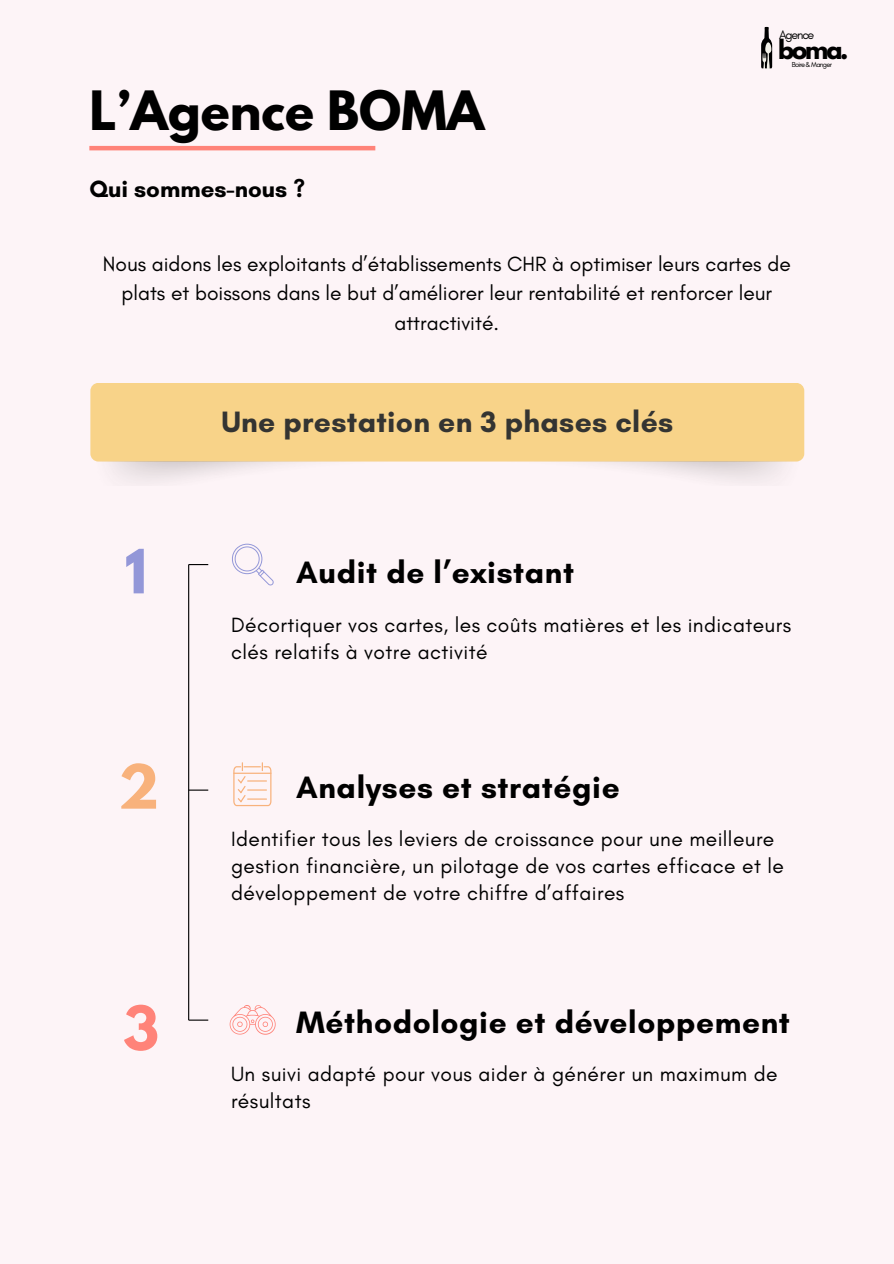
<style>
.page{position:relative;width:894px;height:1264px;background:#fff}
.page>*{position:absolute;margin:0;border:0;box-sizing:border-box;transform-origin:0 0}
.t1{font:700 54px "League Spartan";color:#9397d8}
.t2{font:700 54px "League Spartan";color:#f8b27c}
.t3{font:700 54px "League Spartan";color:#ff8379}
.t4{font:700 48px "League Spartan";color:#000}
.t5{font:700 31.5px "Glacial Indifference";letter-spacing:.02em;color:#000}
.t6{font:700 30px "Glacial Indifference";letter-spacing:.01em;color:#343432}
.t7{font:700 24px "Glacial Indifference";color:#000}
.t8{font:700 23.55px "League Spartan";color:#000}
.t9{font:21px/27px "Glacial Indifference";letter-spacing:.02em;color:#000}
.t10{font:21px/29.2px "Glacial Indifference";color:#000;text-align:center}
.t11{font:12.45px "Glacial Indifference";letter-spacing:-.095em;color:#000}
.t12{font:7.35px "Glacial Indifference";letter-spacing:-.095em;color:#000}
</style>
<div class="page">
<div style="left:0;top:0;width:893px;height:1263px;background:#fdf4f7"></div>
<hr style="left:188px;top:564px;width:1px;height:456px;background:#000">
<svg style="left:189px;top:564px;width:19px;height:1px"></svg>
<svg style="left:189px;top:789px;width:19px;height:1px"></svg>
<svg style="left:189px;top:1019px;width:19px;height:1px"></svg>
<svg style="left:233px;top:762px;width:38px;height:44px"></svg>
<svg style="left:232px;top:543px;width:42px;height:42px"></svg>
<svg style="left:229px;top:1005px;width:46px;height:29px"></svg>
<div style="left:90px;top:383px;width:714px;height:78px;background:#f8d389;border-radius:8px"></div>
<hr style="left:89px;top:146px;width:286px;height:4px;background:#ff8379">
<svg style="left:761px;top:27px;width:11px;height:42px"></svg>
<h2 class="t4" style="left:89px;top:87px;width:396px">L’Agence BOMA</h2>
<p class="t7" style="left:89px;top:174px;width:217px">Qui sommes-nous ?</p>
<p class="t11" style="left:778px;top:27px;width:37px">Agence</p>
<p class="t8" style="left:777px;top:38px;width:72px">boma.</p>
<p class="t12" style="left:791px;top:60px;width:42px">Boire &amp; Manger</p>
<p class="t10" style="left:103px;top:249px;width:689px">Nous aidons les exploitants d’établissements CHR à optimiser leurs cartes de plats et boissons dans le but d’améliorer leur rentabilité et renforcer leur attractivité.</p>
<h1 class="t1" style="left:125px;top:544px;width:24px">1</h1>
<h1 class="t2" style="left:118px;top:760px;width:42px">2</h1>
<h1 class="t3" style="left:123px;top:1001px;width:37px">3</h1>
<h3 class="t6" style="left:221px;top:403px;width:453px">Une prestation en 3 phases clés</h3>
<h3 class="t5" style="left:296px;top:552px;width:279px">Audit de l’existant</h3>
<p class="t9" style="left:231px;top:610px;width:561px">Décortiquer vos cartes, les coûts matières et les indicateurs clés relatifs à votre activité</p>
<h3 class="t5" style="left:296px;top:768px;width:325px">Analyses et stratégie</h3>
<p class="t9" style="left:231px;top:825px;width:554px">Identifier tous les leviers de croissance pour une meilleure gestion financière, un pilotage de vos cartes efficace et le développement de votre chiffre d’affaires</p>
<h3 class="t5" style="left:296px;top:1003px;width:495px">Méthodologie et développement</h3>
<p class="t9" style="left:231px;top:1060px;width:548px">Un suivi adapté pour vous aider à générer un maximum de résultats</p>
</div>
